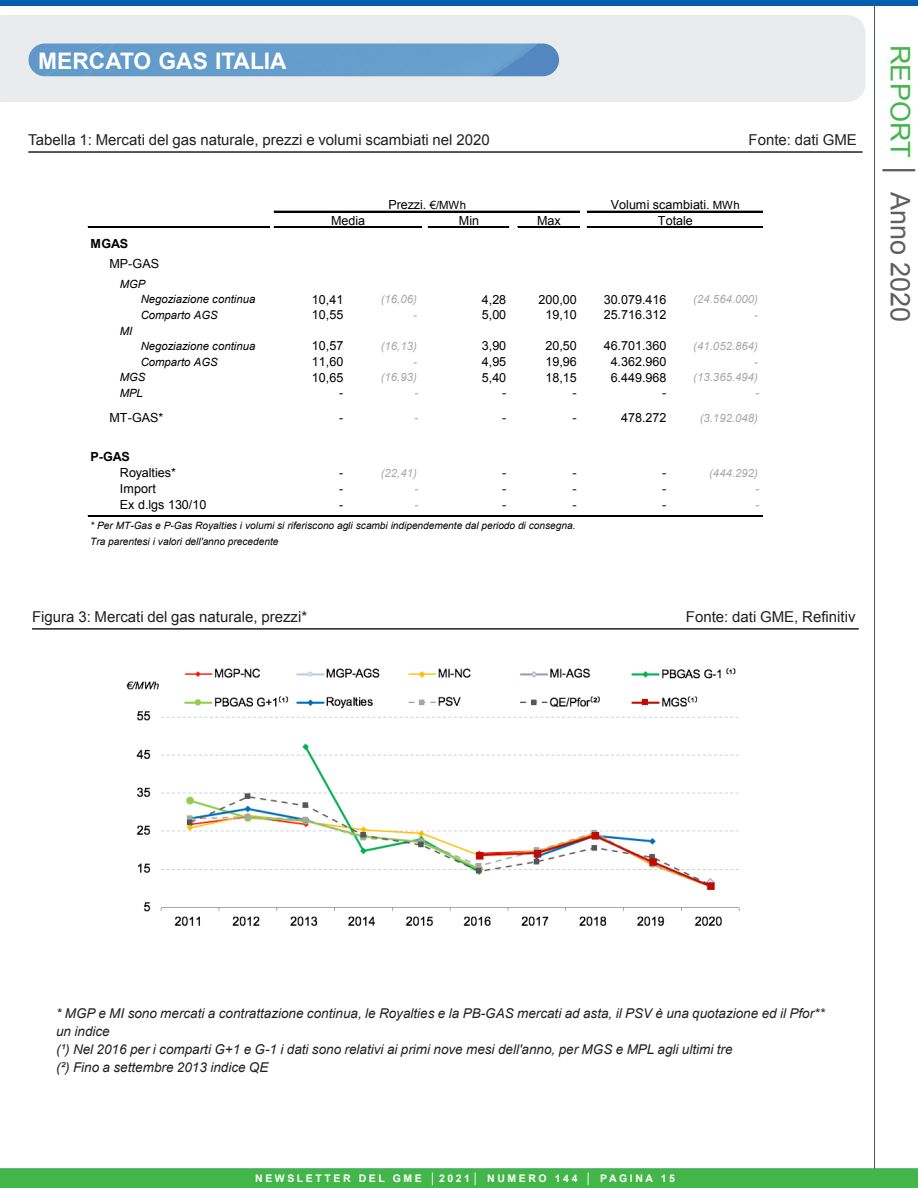
<style>
.page{position:relative;width:918px;height:1188px;background:#fff}
.page>*{position:absolute;margin:0;border:0;box-sizing:border-box;transform-origin:0 0}
.titolo_arancio_più_p{font:27px "Arial";color:#5f5f62}
.t1{font:22.8px "Arial Bold MT SC800";color:#fff}
.sottolineato{font:15px "Arial";color:#231f20}
.t2{font:italic 13.5px/18px "Arial";color:#231f20}
.t3{font:12.6px/20.5px "Arial";color:#000}
.t4{font:12.6px "Arial";color:#a6a6a6}
.t5{font:italic 11.4px "Arial";letter-spacing:.005em;color:#a6a6a6}
.t6{font:italic 11.4px/15.6px "Arial";letter-spacing:.005em;color:#000}
.t7{font:10.5px "Arial Bold MT SC800";letter-spacing:.245em;color:#fff}
.t8{font:italic 10.2px/15.6px "Arial";letter-spacing:-.005em;color:#000}
.s1{color:#42b649}
.s2{font-size:11.4px}
.s3{font-weight:700}
</style>
<div class="page">
<div style="left:0;top:15px;width:865px;height:87px;background:#eaebec"></div>
<img style="left:28px;top:44px;width:531px;height:32px;border-radius:16px">
<div style="left:0;top:0;width:918px;height:6px;background:#015fae"></div>
<hr style="left:874px;top:3px;width:1px;height:1185px;background:#49565e">
<div style="left:0;top:1168px;width:918px;height:20px;background:#42b649"></div>
<hr style="left:32px;top:628px;width:827px;height:2px;background:#231f20">
<hr style="left:28px;top:151px;width:835px;height:2px;background:#231f20">
<hr style="left:274px;top:211px;width:305px;height:1px;background:#000">
<hr style="left:88px;top:226px;width:181px;height:1px;background:#000">
<hr style="left:88px;top:227px;width:181px;height:1px;background:#000">
<hr style="left:274px;top:226px;width:147px;height:1px;background:#000">
<hr style="left:274px;top:227px;width:147px;height:1px;background:#000">
<hr style="left:428px;top:226px;width:81px;height:1px;background:#000">
<hr style="left:428px;top:227px;width:81px;height:1px;background:#000">
<hr style="left:518px;top:226px;width:61px;height:1px;background:#000">
<hr style="left:518px;top:227px;width:61px;height:1px;background:#000">
<hr style="left:587px;top:211px;width:175px;height:1px;background:#000">
<hr style="left:587px;top:226px;width:175px;height:1px;background:#000">
<hr style="left:587px;top:227px;width:175px;height:1px;background:#000">
<hr style="left:88px;top:515px;width:674px;height:1px;background:#000">
<hr style="left:88px;top:516px;width:674px;height:1px;background:#000">
<img style="left:126px;top:667px;width:614px;height:259px">
<p class="t1" style="left:38px;top:46px;width:17px">MERCATO</p>
<p class="t1" style="left:158px;top:46px;width:118px">GASITALIA</p>
<p class="titolo_arancio_più_p" style="left:918px;top:45px;width:279px;rotate:90deg"><span class="s1">REPORT</span> │ Anno 2020</p>
<p class="sottolineato" style="left:28px;top:130px;width:463px">Tabella 1: Mercati del gas naturale, prezzi e volumi scambiati nel 2020</p>
<p class="sottolineato" style="left:749px;top:130px;width:110px">Fonte: dati GME</p>
<p class="t3" style="left:388px;top:195px;width:79px">Prezzi. <span class="s2">€/MWh</span></p>
<p class="t3" style="left:611px;top:195px;width:130px">Volumi scambiati. <span class="s2">MWh</span></p>
<p class="t3" style="left:331px;top:210px;width:36px">Media</p>
<p class="t3" style="left:658px;top:210px;width:36px">Totale</p>
<p class="t3" style="left:459px;top:211px;width:22px">Min</p>
<p class="t3" style="left:537px;top:211px;width:25px">Max</p>
<p class="t3" style="left:110px;top:233px;width:51px;text-indent:-19px"><span class="s3">MGAS<br></span>MP-GAS</p>
<p class="t6" style="left:141px;top:276px;width:116px;text-indent:-21px">MGP<br>Negoziazione continua</p>
<p class="t3" style="left:312px;top:289px;width:33px">10,41</p>
<p class="t5" style="left:381px;top:292px;width:38px">(16,06)</p>
<p class="t3" style="left:482px;top:289px;width:26px">4,28</p>
<p class="t3" style="left:539px;top:289px;width:40px">200,00</p>
<p class="t3" style="left:604px;top:289px;width:64px">30.079.416</p>
<p class="t5" style="left:693px;top:292px;width:66px">(24.564.000)</p>
<p class="t6" style="left:141px;top:307px;width:79px">Comparto AGS</p>
<p class="t3" style="left:312px;top:305px;width:33px">10,55</p>
<p class="t5" style="left:413px;top:308px;width:5px">-</p>
<p class="t3" style="left:482px;top:305px;width:26px">5,00</p>
<p class="t3" style="left:545px;top:305px;width:33px">19,10</p>
<p class="t3" style="left:604px;top:305px;width:64px">25.716.312</p>
<p class="t5" style="left:754px;top:308px;width:5px">-</p>
<p class="t6" style="left:120px;top:323px;width:14px">MI</p>
<p class="t6" style="left:141px;top:339px;width:116px">Negoziazione continua</p>
<p class="t3" style="left:312px;top:336px;width:33px">10,57</p>
<p class="t5" style="left:381px;top:339px;width:38px">(16,13)</p>
<p class="t3" style="left:482px;top:336px;width:26px">3,90</p>
<p class="t3" style="left:545px;top:336px;width:33px">20,50</p>
<p class="t3" style="left:604px;top:336px;width:64px">46.701.360</p>
<p class="t5" style="left:693px;top:339px;width:66px">(41.052.864)</p>
<p class="t6" style="left:141px;top:354px;width:79px">Comparto AGS</p>
<p class="t3" style="left:312px;top:351px;width:33px">11,60</p>
<p class="t5" style="left:413px;top:354px;width:5px">-</p>
<p class="t3" style="left:482px;top:351px;width:26px">4,95</p>
<p class="t3" style="left:545px;top:351px;width:33px">19,96</p>
<p class="t3" style="left:611px;top:351px;width:57px">4.362.960</p>
<p class="t5" style="left:754px;top:354px;width:5px">-</p>
<p class="t6" style="left:120px;top:370px;width:27px">MGS</p>
<p class="t3" style="left:312px;top:367px;width:33px">10,65</p>
<p class="t5" style="left:381px;top:370px;width:38px">(16,93)</p>
<p class="t3" style="left:482px;top:367px;width:26px">5,40</p>
<p class="t3" style="left:545px;top:367px;width:33px">18,15</p>
<p class="t3" style="left:611px;top:367px;width:57px">6.449.968</p>
<p class="t5" style="left:693px;top:370px;width:66px">(13.365.494)</p>
<p class="t6" style="left:120px;top:385px;width:25px">MPL</p>
<p class="t3" style="left:339px;top:383px;width:6px">-</p>
<p class="t4" style="left:415px;top:384px;width:6px">-</p>
<p class="t3" style="left:502px;top:383px;width:6px">-</p>
<p class="t3" style="left:573px;top:383px;width:6px">-</p>
<p class="t3" style="left:662px;top:383px;width:6px">-</p>
<p class="t4" style="left:756px;top:384px;width:6px">-</p>
<p class="t3" style="left:110px;top:407px;width:55px">MT-GAS*</p>
<p class="t3" style="left:339px;top:407px;width:6px">-</p>
<p class="t4" style="left:415px;top:409px;width:6px">-</p>
<p class="t3" style="left:502px;top:407px;width:6px">-</p>
<p class="t3" style="left:573px;top:407px;width:6px">-</p>
<p class="t3" style="left:621px;top:407px;width:47px">478.272</p>
<p class="t5" style="left:700px;top:410px;width:60px">(3.192.048)</p>
<p class="t3" style="left:120px;top:449px;width:58px;line-height:15.9px;text-indent:-29px"><span class="s3">P-GAS<br></span>Royalties*</p>
<p class="t3" style="left:339px;top:463px;width:6px">-</p>
<p class="t5" style="left:381px;top:466px;width:38px">(22,41)</p>
<p class="t3" style="left:502px;top:463px;width:6px">-</p>
<p class="t3" style="left:573px;top:463px;width:6px">-</p>
<p class="t3" style="left:662px;top:463px;width:6px">-</p>
<p class="t5" style="left:709px;top:466px;width:50px">(444.292)</p>
<p class="t3" style="left:120px;top:478px;width:37px">Import</p>
<p class="t3" style="left:339px;top:478px;width:6px">-</p>
<p class="t4" style="left:415px;top:480px;width:6px">-</p>
<p class="t3" style="left:502px;top:478px;width:6px">-</p>
<p class="t3" style="left:573px;top:478px;width:6px">-</p>
<p class="t3" style="left:662px;top:478px;width:6px">-</p>
<p class="t4" style="left:756px;top:480px;width:6px">-</p>
<p class="t3" style="left:120px;top:494px;width:88px">Ex d.lgs 130/10</p>
<p class="t3" style="left:339px;top:494px;width:6px">-</p>
<p class="t4" style="left:415px;top:496px;width:6px">-</p>
<p class="t3" style="left:502px;top:494px;width:6px">-</p>
<p class="t3" style="left:573px;top:494px;width:6px">-</p>
<p class="t3" style="left:662px;top:494px;width:6px">-</p>
<p class="t4" style="left:756px;top:496px;width:6px">-</p>
<p class="t8" style="left:90px;top:518px;width:487px">* Per MT-Gas e P-Gas Royalties i volumi si riferiscono agli scambi indipendemente dal periodo di consegna.<br>Tra parentesi i valori dell'anno precedente</p>
<p class="sottolineato" style="left:32px;top:607px;width:277px">Figura 3: Mercati del gas naturale, prezzi*</p>
<p class="sottolineato" style="left:686px;top:607px;width:171px">Fonte: dati GME, Refinitiv</p>
<p class="t2" style="left:56px;top:1004px;width:770px">* MGP e MI sono mercati a contrattazione continua, le Royalties e la PB-GAS mercati ad asta, il PSV è una quotazione ed il Pfor** un indice</p>
<p class="t2" style="left:56px;top:1040px;width:678px">(¹) Nel 2016 per i comparti G+1 e G-1 i dati sono relativi ai primi nove mesi dell'anno, per MGS e MPL agli ultimi tre</p>
<p class="t2" style="left:56px;top:1058px;width:214px">(²) Fino a settembre 2013 indice QE</p>
<p class="t7" style="left:255px;top:1171px;width:226px">NEWSL ETTER DEL GME │2021│</p>
<p class="t7" style="left:487px;top:1171px;width:189px">NU MERO 144 │ PAGIN A 15</p>
<p class="t7" style="left:263px;top:1173px;width:267px">ETTER DEL GME │ FEBB RAIO 2010 │</p>
<p class="t7" style="left:537px;top:1173px;width:181px">NU MERO 25 │ PAGIN A 15</p>
</div>
